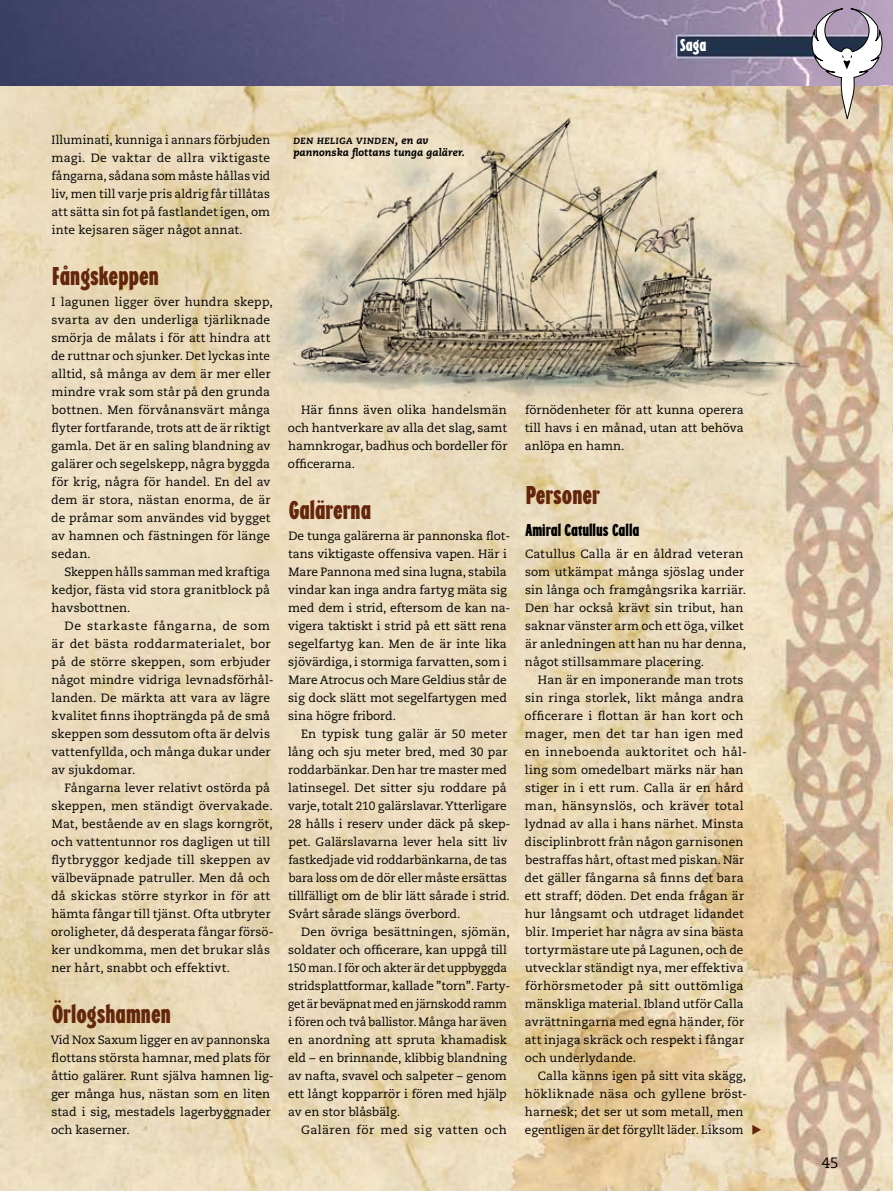
<style>
.page{position:relative;width:893px;height:1191px;background:#fff}
.page>*{position:absolute;margin:0;border:0;box-sizing:border-box;transform-origin:0 0}
.t1{font:27px "Regatta Condensed Plain";color:#63260b}
.t2{font:18px "Regatta Condensed Plain";color:#000}
.t3{font:18px "Regatta Condensed Plain";color:#fff}
.t4{font:15px "Caecilia";color:#000}
.t5{font:12px/18px "Caecilia";letter-spacing:.005em;color:#000}
.t6{font:12px/18px "Caecilia";letter-spacing:.005em;color:#000;text-align:justify;scale:.96 1}
.t7{font:12px "Caecilia";letter-spacing:.04em;color:#000}
.t8{font:10.5px "Caecilia Heavy Italic Os F";letter-spacing:.005em;color:#000}
.t9{font:9px "Caecilia Heavy Italic Os F";letter-spacing:.065em;color:#000}
.s1{font-size:10.5px}
</style>
<div class="page">
<img style="left:0;top:85px;width:893px;height:1106px">
<img style="left:0;top:0;width:893px;height:85px">
<svg style="left:812px;top:8px;width:70px;height:111px"></svg>
<img style="left:270px;top:101px;width:565px;height:316px">
<svg style="left:753px;top:1124px;width:8px;height:11px"></svg>
<h2 class="t3" style="left:680px;top:35px;width:28px">Saga</h2>
<p class="t5" style="left:51px;top:131px;width:220px;text-align:justify">Illuminati, kunniga i annars förbjuden magi. De vaktar de allra viktigaste fångarna, sådana som måste hållas vid liv, men till varje pris aldrig får tillåtas att sätta sin fot på fastlandet igen, om inte kejsaren säger något annat.</p>
<h1 class="t1" style="left:52px;top:260px;width:108px">Fångskeppen</h1>
<p class="t5" style="left:51px;top:293px;width:223px">I lagunen ligger över hundra skepp, svarta av den underliga tjärliknade smörja de målats i för att hindra att de ruttnar och sjunker. Det lyckas inte alltid, så många av dem är mer eller mindre vrak som står på den grunda bottnen. Men förvånansvärt många flyter fortfarande, trots att de är riktigt gamla. Det är en saling blandning av galärer och segelskepp, några byggda för krig, några för handel. En del av dem är stora, nästan enorma, de är de pråmar som användes vid bygget av hamnen och fästningen för länge sedan.</p>
<p class="t6" style="left:51px;top:563px;width:229px;text-indent:13px">Skeppen hålls samman med kraftiga kedjor, fästa vid stora granitblock på havsbottnen.</p>
<p class="t5" style="left:51px;top:617px;width:224px;text-indent:13px">De starkaste fångarna, de som är det bästa roddarmaterialet, bor på de större skeppen, som erbjuder något mindre vidriga levnadsförhål&shy;landen. De märkta att vara av lägre kvalitet finns ihopträngda på de små skeppen som dessutom ofta är delvis vattenfyllda, och många dukar under av sjukdomar.</p>
<p class="t5" style="left:51px;top:779px;width:224px;text-indent:13px">Fångarna lever relativt ostörda på skeppen, men ständigt övervakade.<br>Mat, bestående av en slags korngröt, och vattentunnor ros dagligen ut till flytbryggor kedjade till skeppen av välbeväpnade patruller. Men då och då skickas större styrkor in för att hämta fångar till tjänst. Ofta utbryter oroligheter, då desperata fångar försö&shy;ker undkomma, men det brukar slås ner hårt, snabbt och effektivt.</p>
<h1 class="t1" style="left:52px;top:998px;width:120px">Örlogshamnen</h1>
<p class="t5" style="left:51px;top:1031px;width:224px">Vid Nox Saxum ligger en av pannonska flottans största hamnar, med plats för åttio galärer. Runt själva hamnen lig&shy;ger många hus, nästan som en liten stad i sig, mestadels lagerbyggnader och kaserner.</p>
<p class="t9" style="left:293px;top:136px;width:137px">Den heliga vinden<span class="s1">, en av</span></p>
<p class="t8" style="left:293px;top:146px;width:173px">pannonska flottans tunga galärer.</p>
<p class="t5" style="left:288px;top:401px;width:221px;text-align:justify;text-indent:13px">Här finns även olika handelsmän och hantverkare av alla det slag, samt hamnkrogar, badhus och bordeller för officerarna.</p>
<h1 class="t1" style="left:289px;top:494px;width:84px">Galärerna</h1>
<p class="t5" style="left:288px;top:527px;width:224px">De tunga galärerna är pannonska flot&shy;tans viktigaste offensiva vapen. Här i Mare Pannona med sina lugna, stabila vindar kan inga andra fartyg mäta sig med dem i strid, eftersom de kan na&shy;vigera taktiskt i strid på ett sätt rena segelfartyg kan. Men de är inte lika sjövärdiga, i stormiga farvatten, som i Mare Atrocus och Mare Geldius står de sig dock slätt mot segelfartygen med sina högre fribord.</p>
<p class="t5" style="left:288px;top:725px;width:224px;text-indent:13px">En typisk tung galär är 50 meter lång och sju meter bred, med 30 par roddarbänkar. Den har tre master med latinsegel. Det sitter sju roddare på varje, totalt 210 galärslavar. Ytterligare 28 hålls i reserv under däck på skep&shy;pet. Galärslavarna lever hela sitt liv fastkedjade vid roddarbänkarna, de tas bara loss om de dör eller måste ersättas tillfälligt om de blir lätt sårade i strid.<br>Svårt sårade slängs överbord.</p>
<p class="t5" style="left:288px;top:923px;width:224px;text-indent:14px">Den övriga besättningen, sjömän, soldater och officerare, kan uppgå till 150 man. I för och akter är det uppbyggda stridsplattformar, kallade ”torn”. Farty&shy;get är beväpnat med en järnskodd ramm i fören och två ballistor. Många har även en anordning att spruta khamadisk eld – en brinnande, klibbig blandning av nafta, svavel och salpeter – genom ett långt kopparrör i fören med hjälp av en stor blåsbälg.</p>
<p class="t7" style="left:301px;top:1123px;width:207px">Galären för med sig vatten och</p>
<p class="t5" style="left:525px;top:401px;width:220px;text-align:justify">förnödenheter för att kunna operera till havs i en månad, utan att behöva anlöpa en hamn.</p>
<h1 class="t1" style="left:526px;top:479px;width:76px">Personer</h1>
<h2 class="t2" style="left:525px;top:520px;width:116px">Amiral Catullus Calla</h2>
<p class="t5" style="left:525px;top:545px;width:223px">Catullus Calla är en åldrad veteran som utkämpat många sjöslag under sin långa och framgångsrika karriär.<br>Den har också krävt sin tribut, han saknar vänster arm och ett öga, vilket är anledningen att han nu har denna, något stillsammare placering.</p>
<p class="t5" style="left:525px;top:671px;width:224px;text-indent:13px">Han är en imponerande man trots sin ringa storlek, likt många andra officerare i flottan är han kort och mager, men det tar han igen med en inneboenda auktoritet och hål&shy;ling som omedelbart märks när han stiger in i ett rum. Calla är en hård man, hänsynslös, och kräver total lydnad av alla i hans närhet. Minsta disciplinbrott från någon garnisonen bestraffas hårt, oftast med piskan. När det gäller fångarna så finns det bara ett straff; döden. Det enda frågan är hur långsamt och utdraget lidandet blir. Imperiet har några av sina bästa tortyrmästare ute på Lagunen, och de utvecklar ständigt nya, mer effektiva förhörsmetoder på sitt outtömliga mänskliga material. Ibland utför Calla avrättningarna med egna händer, för att injaga skräck och respekt i fångar och underlydande.</p>
<p class="t5" style="left:525px;top:1067px;width:224px;text-indent:13px">Calla känns igen på sitt vita skägg, hökliknade näsa och gyllene bröst&shy;harnesk; det ser ut som metall, men egentligen är det förgyllt läder. Liksom</p>
<p class="t4" style="left:822px;top:1154px;width:18px">45</p>
</div>
